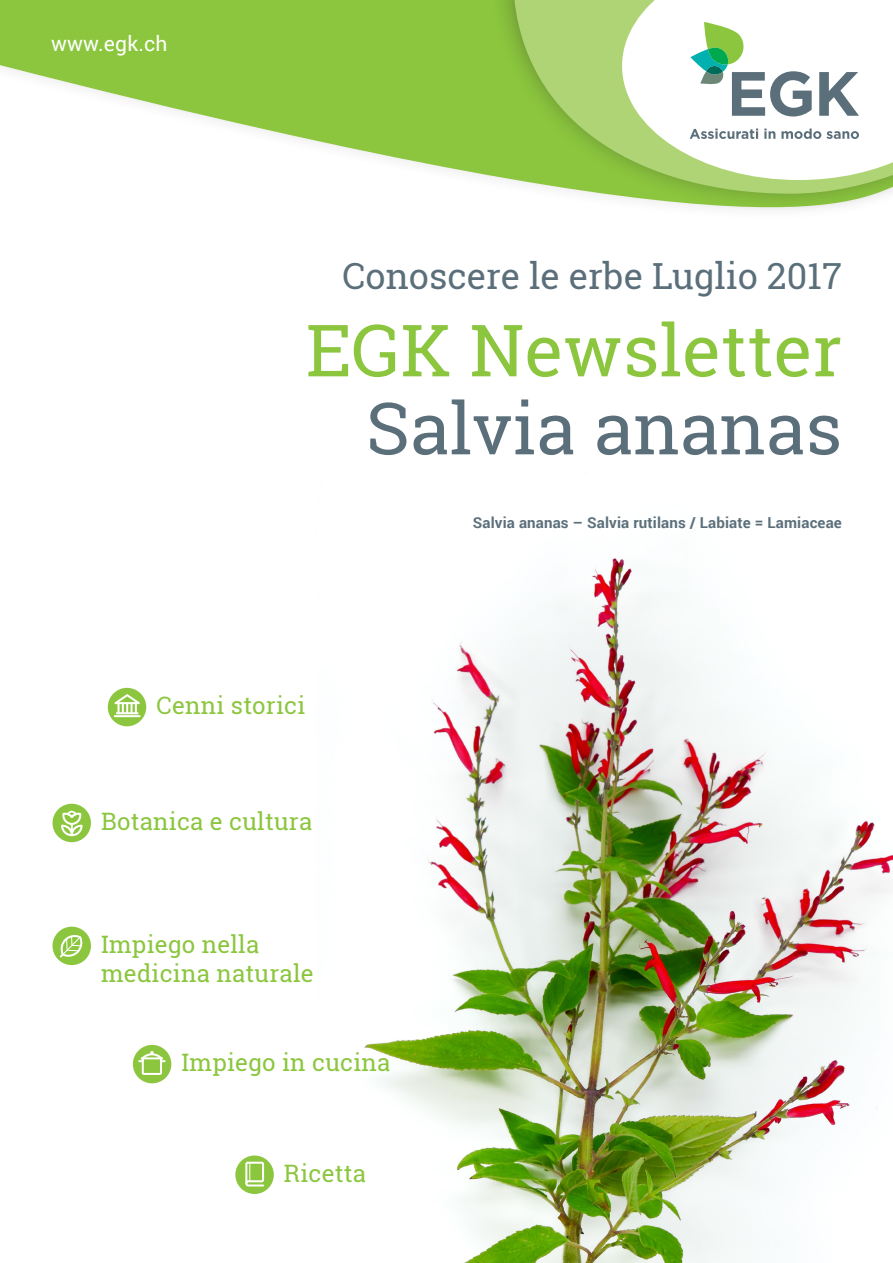
<style>
.page{position:relative;width:893px;height:1263px;background:#fff}
.page>*{position:absolute;margin:0;border:0;box-sizing:border-box;transform-origin:0 0}
.t1{font:72px "Roboto Slab";color:#8bc63e}
.t2{font:72px "Roboto Slab";color:#5b6f7b}
.t3{font:36px "Roboto Slab";color:#5b6f7b}
.Lead{font:24px/28.8px "Roboto Slab";letter-spacing:.01em;color:#8bc63e}
.t4{font:21px "Roboto";letter-spacing:.01em;color:#fff}
.Lauftext{font:700 15px "Roboto";letter-spacing:.01em;color:#5b6f7b}
</style>
<div class="page">
<img style="left:364px;top:558px;width:529px;height:705px">
<svg style="left:0;top:0;width:490px;height:178px;fill:#8bc63e"></svg>
<div style="left:490px;top:0;width:403px;height:213px;background:#231f20;opacity:.4"></div>
<svg style="left:513px;top:0;width:380px;height:194px;background:#9fcc5f"></svg>
<svg style="left:622px;top:0;width:271px;height:180px"></svg>
<svg style="left:690px;top:129px;width:68px;height:10px"></svg>
<svg style="left:764px;top:129px;width:11px;height:10px"></svg>
<svg style="left:781px;top:129px;width:78px;height:10px"></svg>
<svg style="left:690px;top:22px;width:122px;height:95px"></svg>
<svg style="left:819px;top:72px;width:40px;height:44px"></svg>
<div style="left:108px;top:688px;width:38px;height:38px;background:#8bc63e;border-radius:50%"></div>
<svg style="left:114px;top:694px;width:26px;height:20px"></svg>
<hr style="left:116px;top:712px;width:23px;height:2px;background:#fff">
<hr style="left:114px;top:715px;width:27px;height:2px;background:#fff">
<div style="left:53px;top:804px;width:38px;height:38px;background:#8bc63e;border-radius:50%"></div>
<svg style="left:61px;top:810px;width:22px;height:26px"></svg>
<div style="left:53px;top:927px;width:38px;height:38px;background:#8bc63e;border-radius:50%"></div>
<svg style="left:60px;top:935px;width:23px;height:22px"></svg>
<div style="left:133px;top:1045px;width:38px;height:38px;background:#8bc63e;border-radius:50%"></div>
<svg style="left:138px;top:1051px;width:28px;height:24px"></svg>
<svg style="left:235px;top:1155px;width:39px;height:39px"></svg>
<svg style="left:245px;top:1162px;width:19px;height:24px"></svg>
<p class="t4" style="left:51px;top:29px;width:118px">www.egk.ch</p>
<p class="t3" style="left:342px;top:251px;width:501px">Conoscere le erbe Luglio 2017</p>
<p class="t1" style="left:306px;top:301px;width:538px">EGK Newsletter</p>
<p class="t2" style="left:366px;top:379px;width:478px">Salvia ananas</p>
<p class="Lauftext" style="left:473px;top:512px;width:371px">Salvia ananas – Salvia rutilans / Labiate = Lamiaceae</p>
<p class="Lead" style="left:156px;top:691px;width:150px">Cenni storici</p>
<p class="Lead" style="left:101px;top:807px;width:213px">Botanica e cultura</p>
<p class="Lead" style="left:101px;top:929px;width:214px">Impiego nella medicina naturale</p>
<p class="Lead" style="left:181px;top:1048px;width:210px">Impiego in cucina</p>
<p class="Lead" style="left:284px;top:1158px;width:84px">Ricetta</p>
</div>
